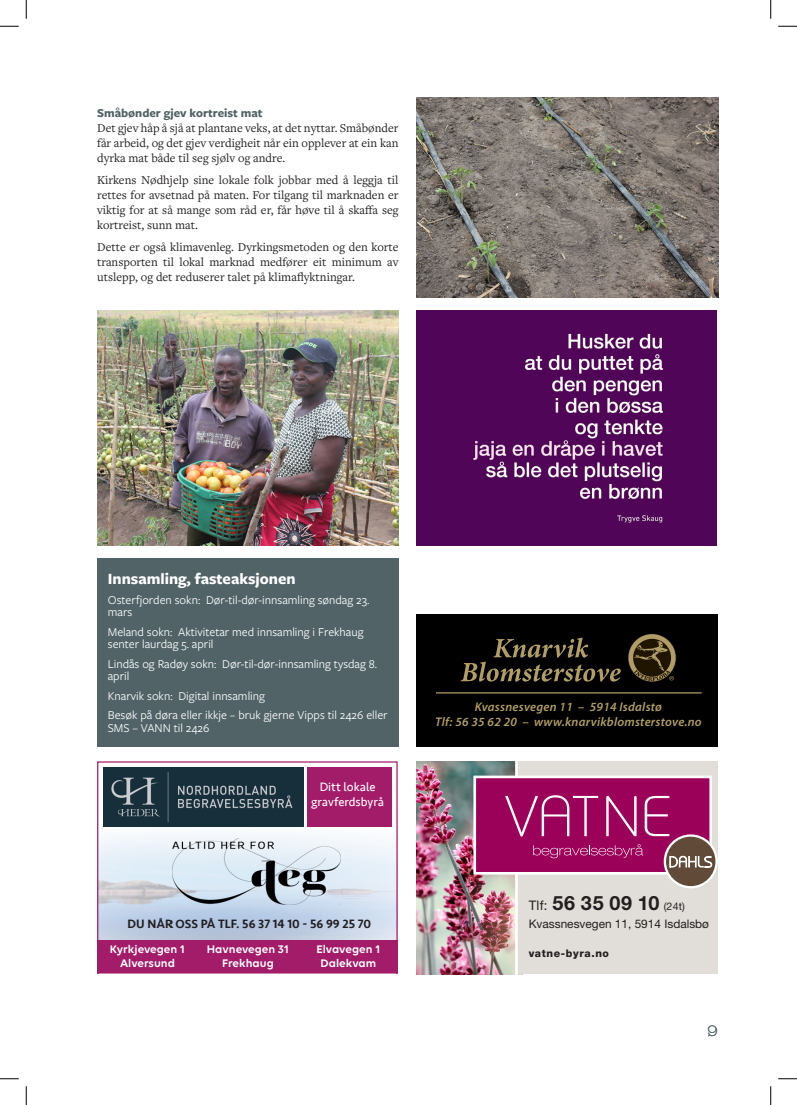
<style>
.page{position:relative;width:797px;height:1105px;background:#fff}
.page>*{position:absolute;margin:0;border:0;box-sizing:border-box;transform-origin:0 0}
.t1{font:700 19.75px "Helvetica Neue";letter-spacing:.04em;color:#231f20}
.Undertittel{font:700 16.25px "Freight Sans Pro";color:#fff}
.Brødtekst{font:12.5px/15px "Freight Text Pro";color:#231f20;text-align:justify}
.Undertittel-2{font:12.5px/12.5px "Freight Sans Pro";color:#fff}
.t2{font:italic 600 12.5px/15.1px "Myriad Pro";letter-spacing:.02em;color:#b19d66;text-align:center}
.t3{font:500 12.5px "Seravek";color:#231f20}
.Undertittel-3{font:700 12.5px "Freight Sans Pro";color:#516366}
.t4{font:12.5px/15px "Seravek";color:#fff;text-align:center}
.t5{font:12.5px "Maritime Champion";color:#516366}
.t6{font:600 11.88px/14.2px "Volte";color:#fff;text-align:center}
.t7{font:11.88px "Helvetica Neue";color:#231f20}
.t8{font:800 10.5px "Helvetica Neue";letter-spacing:.06em;color:#231f20}
.s1{font-weight:400;font-size:13.12px}
.s2{font-weight:400;font-size:10.5px}
</style>
<div class="page">
<img style="left:416px;top:761px;width:99px;height:213px">
<div style="left:516px;top:761px;width:201px;height:213px;background:#e1ded9"></div>
<hr style="left:515px;top:761px;width:3px;height:213px;background:#fff">
<div style="left:475px;top:777px;width:235px;height:96px;background:#9c0159"></div>
<svg style="left:533px;top:844px;width:110px;height:14px"></svg>
<svg style="left:644px;top:796px;width:25px;height:40px"></svg>
<svg style="left:606px;top:796px;width:30px;height:40px"></svg>
<svg style="left:505px;top:795px;width:93px;height:41px"></svg>
<div style="left:473px;top:776px;width:239px;height:99px;border:3px solid #fff"></div>
<svg style="left:663px;top:834px;width:54px;height:54px"></svg>
<div style="left:666px;top:837px;width:49px;height:49px;background:#614b38;border-radius:50%"></div>
<svg style="left:669px;top:856px;width:43px;height:11px"></svg>
<svg style="left:97px;top:761px;width:300px;height:179px"></svg>
<img style="left:103px;top:767px;width:201px;height:59px">
<div style="left:97px;top:940px;width:300px;height:33px;background:#a31c69"></div>
<div style="left:307px;top:767px;width:84px;height:59px;background:#a31c69"></div>
<div style="left:172px;top:837px;width:167px;height:70px;background:linear-gradient(to right,#c1d4eb,#c9dbee)"></div>
<img style="left:172px;top:839px;width:169px;height:66px">
<div style="left:416px;top:614px;width:301px;height:133px;background:#000001"></div>
<svg style="left:460px;top:637px;width:160px;height:45px"></svg>
<svg style="left:627px;top:633px;width:49px;height:49px"></svg>
<svg style="left:628px;top:634px;width:47px;height:47px"></svg>
<div style="left:633px;top:639px;width:38px;height:38px;background:#1f1500;border-radius:50%"></div>
<svg style="left:634px;top:641px;width:39px;height:40px"></svg>
<hr style="left:436px;top:692px;width:265px;height:1px;background:#b19d66">
<img style="left:416px;top:97px;width:302px;height:201px">
<img style="left:97px;top:310px;width:301px;height:235px">
<div style="left:97px;top:558px;width:301px;height:189px;background:#516366"></div>
<img style="left:416px;top:310px;width:300px;height:235px">
<svg style="left:0;top:25px;width:19px;height:2px"></svg>
<svg style="left:778px;top:25px;width:19px;height:2px"></svg>
<svg style="left:0;top:1078px;width:19px;height:1px"></svg>
<svg style="left:778px;top:1078px;width:19px;height:1px"></svg>
<svg style="left:25px;top:0;width:2px;height:19px"></svg>
<svg style="left:25px;top:1086px;width:2px;height:19px"></svg>
<svg style="left:770px;top:0;width:1px;height:19px"></svg>
<svg style="left:770px;top:1086px;width:1px;height:19px"></svg>
<p class="Undertittel-3" style="left:97px;top:104px;width:167px">Småbønder gjev kortreist mat</p>
<p class="Brødtekst" style="left:97px;top:120px;width:303px">Det gjev håp å sjå at plantane veks, at det nyttar. Småbønder får arbeid, og det gjev verdigheit når ein opplever at ein kan dyrka mat både til seg sjølv og andre.</p>
<p class="Brødtekst" style="left:97px;top:172px;width:303px">Kirkens Nødhjelp sine lokale folk jobbar med å leggja til rettes for avsetnad på maten. For tilgang til marknaden er viktig for at så mange som råd er, får høve til å skaffa seg kortreist, sunn mat.</p>
<p class="Brødtekst" style="left:97px;top:239px;width:303px">Dette er også klimavenleg. Dyrkingsmetoden og den korte transporten til lokal marknad medfører eit minimum av utslepp, og det reduserer talet på klimaflyktningar.</p>
<p class="Undertittel" style="left:108px;top:567px;width:189px">Innsamling, fasteaksjonen</p>
<p class="Undertittel-2" style="left:108px;top:593px;width:263px">Osterfjorden sokn: Dør-til-dør-innsamling søndag 23. mars</p>
<p class="Undertittel-2" style="left:108px;top:625px;width:257px">Meland sokn: Aktivitetar med innsamling i Frekhaug senter laurdag 5. april</p>
<p class="Undertittel-2" style="left:108px;top:657px;width:271px">Lindås og Radøy sokn: Dør-til-dør-innsamling tysdag 8. april</p>
<p class="Undertittel-2" style="left:108px;top:689px;width:159px">Knarvik sokn: Digital innsamling</p>
<p class="Undertittel-2" style="left:108px;top:709px;width:281px">Besøk på døra eller ikkje – bruk gjerne Vipps til 2426 eller<br>SMS – VANN til 2426</p>
<p class="t4" style="left:311px;top:779px;width:74px">Ditt lokale gravferdsbyrå</p>
<p class="t3" style="left:128px;top:916px;width:245px">DU NÅR OSS PÅ TLF. 56 37 14 10 - 56 99 25 70</p>
<p class="t6" style="left:110px;top:942px;width:77px">Kyrkjevegen 1<br>Alversund</p>
<p class="t6" style="left:207px;top:942px;width:84px">Havnevegen 31<br>Frekhaug</p>
<p class="t6" style="left:316px;top:942px;width:65px">Elvavegen 1<br>Dalekvam</p>
<p class="t2" style="left:435px;top:699px;width:268px">Kvassnesvegen 11 – 5914 Isdalstø<br>Tlf: 56 35 62 20 – www.knarvikblomsterstove.no</p>
<p class="t1" style="left:528px;top:890px;width:158px"><span class="s1">Tlf:</span> 56 35 09 10 <span class="s2">(24t)</span></p>
<p class="t7" style="left:528px;top:917px;width:182px">Kvassnesvegen 11, 5914 Isdalsbø</p>
<p class="t8" style="left:528px;top:947px;width:82px">vatne-byra.no</p>
<p class="t5" style="left:707px;top:1021px;width:12px">9</p>
</div>
